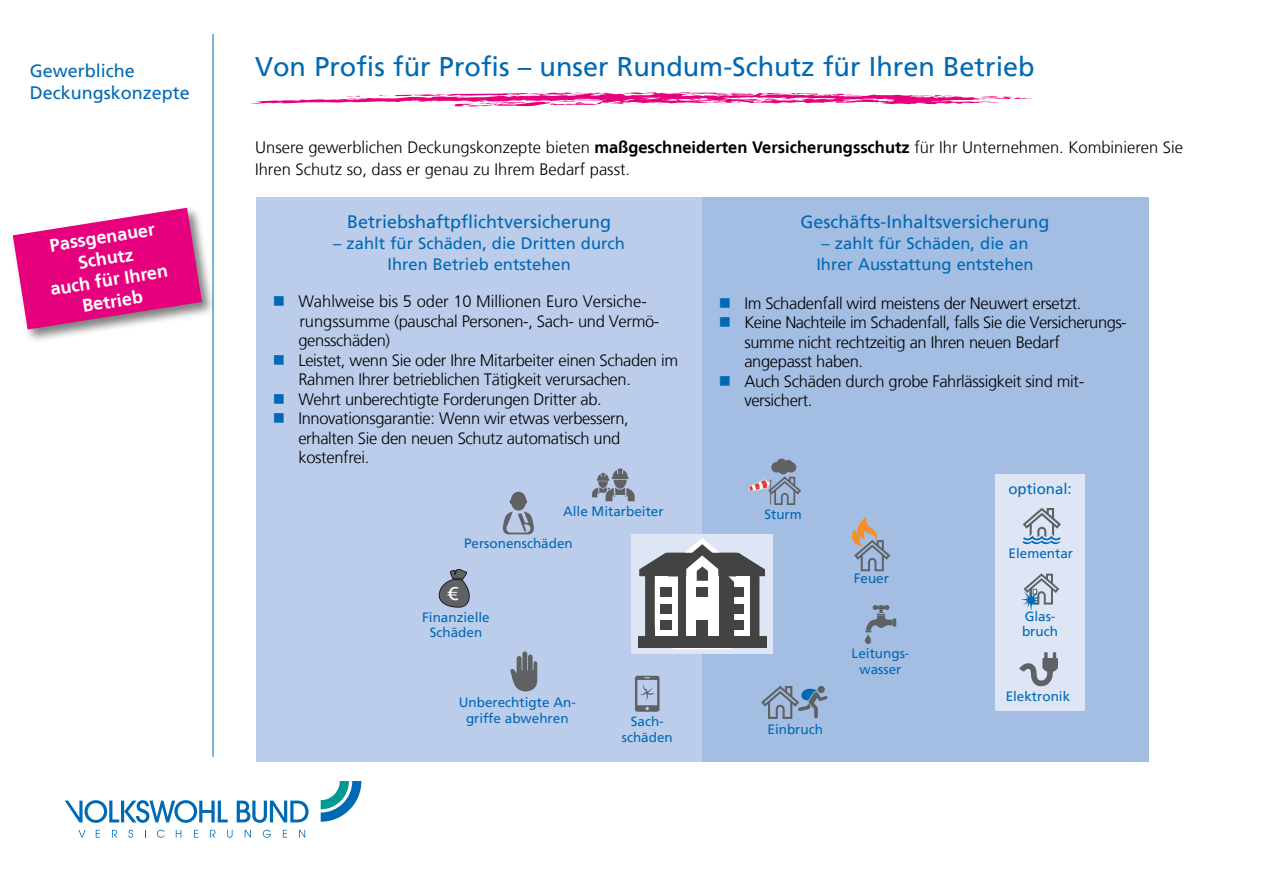
<style>
.page{position:relative;width:1263px;height:893px;background:#fff}
.page>*{position:absolute;margin:0;border:0;box-sizing:border-box;transform-origin:0 0}
.t1{font:27px "Frutiger LT";color:#0069b4}
.t2{font:18.75px "Frutiger LT";color:#fff}
.t3{font:18px/21.6px "Frutiger LT";color:#0069b4}
.t4{font:700 18px/21.6px "Frutiger LT";color:#fff;text-align:center}
.t5{font:300 16.5px/19.5px "Frutiger LT";letter-spacing:-.02em;color:#000}
.t6{font:300 16.5px/19.5px "Frutiger LT";color:#000}
.t7{font:16.5px/21px "Frutiger LT";color:#0069b4;text-align:center}
.t8{font:15px "Frutiger LT";color:#0069b4}
.t9{font:13.5px/15.8px "Frutiger LT";color:#0069b4;text-align:center}
.s1{font-weight:700}
.s2{color:#0069b4}
</style>
<div class="page">
<svg style="left:78px;top:830px;width:8px;height:8px"></svg>
<svg style="left:96px;top:830px;width:4px;height:8px"></svg>
<svg style="left:112px;top:830px;width:5px;height:8px"></svg>
<svg style="left:128px;top:830px;width:5px;height:8px"></svg>
<svg style="left:157px;top:830px;width:8px;height:8px"></svg>
<svg style="left:176px;top:830px;width:5px;height:8px"></svg>
<svg style="left:194px;top:830px;width:4px;height:8px"></svg>
<svg style="left:210px;top:830px;width:6px;height:8px"></svg>
<svg style="left:227px;top:830px;width:6px;height:8px"></svg>
<svg style="left:245px;top:830px;width:6px;height:8px"></svg>
<svg style="left:263px;top:830px;width:8px;height:8px"></svg>
<svg style="left:283px;top:830px;width:4px;height:8px"></svg>
<svg style="left:299px;top:830px;width:6px;height:8px"></svg>
<svg style="left:65px;top:800px;width:163px;height:23px"></svg>
<svg style="left:237px;top:801px;width:72px;height:22px"></svg>
<svg style="left:321px;top:781px;width:40px;height:41px"></svg>
<hr style="left:213px;top:34px;width:1px;height:723px;background:#0069b4">
<svg style="left:250px;top:92px;width:782px;height:15px"></svg>
<div style="left:256px;top:197px;width:446px;height:564px;background:#bccdeb"></div>
<div style="left:702px;top:197px;width:446px;height:564px;background:#a4bde3"></div>
<div style="left:632px;top:534px;width:141px;height:119px;background:#dee6f6"></div>
<div style="left:638px;top:636px;width:129px;height:12px;background:#434343"></div>
<svg style="left:639px;top:538px;width:126px;height:111px"></svg>
<svg style="left:592px;top:469px;width:43px;height:32px"></svg>
<svg style="left:502px;top:492px;width:32px;height:42px"></svg>
<svg style="left:438px;top:569px;width:32px;height:39px"></svg>
<svg style="left:510px;top:651px;width:27px;height:40px"></svg>
<svg style="left:635px;top:676px;width:24px;height:36px"></svg>
<svg style="left:761px;top:686px;width:67px;height:33px"></svg>
<svg style="left:865px;top:605px;width:31px;height:39px"></svg>
<svg style="left:748px;top:459px;width:53px;height:46px"></svg>
<svg style="left:852px;top:517px;width:38px;height:54px"></svg>
<div style="left:995px;top:474px;width:89px;height:236px;background:#dee6f6"></div>
<svg style="left:1022px;top:508px;width:38px;height:36px"></svg>
<svg style="left:1019px;top:652px;width:39px;height:34px"></svg>
<svg style="left:1021px;top:573px;width:38px;height:37px"></svg>
<div style="left:11px;top:206px;width:205px;height:138px;background:#000;opacity:.5"></div>
<svg style="left:13px;top:208px;width:189px;height:121px"></svg>
<p class="t3" style="left:30px;top:60px;width:162px">Gewerbliche<br>Deckungskonzepte</p>
<p class="t4" style="left:42px;top:236px;width:120px;rotate:-9deg">Passgenauer<br>Schutz<br>auch für Ihren<br>Betrieb</p>
<h1 class="t1" style="left:255px;top:50px;width:781px">Von Profis für Profis – unser Rundum-Schutz für Ihren Betrieb</h1>
<p class="t6" style="left:255px;top:136px;width:929px;line-height:22.5px">Unsere gewerblichen Deckungskonzepte bieten <span class="s1">maßgeschneiderten Versicherungsschutz</span> für Ihr Unternehmen. Kombinieren Sie<br>Ihren Schutz so, dass er genau zu Ihrem Bedarf passt.</p>
<p class="t3" style="left:347px;top:211px;width:266px">Betriebshaftpflichtversicherung</p>
<p class="t7" style="left:333px;top:232px;width:293px">– zahlt für Schäden, die Dritten durch<br>Ihren Betrieb entstehen</p>
<p class="t6" style="left:298px;top:292px;width:363px;text-indent:-26px"><span class="s2">■</span> Wahlweise bis 5 oder 10 Millionen Euro Versiche&shy;rungssumme (pauschal Personen-, Sach- und Vermö&shy;gensschäden)</p>
<p class="t5" style="left:298px;top:350px;width:381px;text-indent:-26px"><span class="s2">■</span> Leistet, wenn Sie oder Ihre Mitarbeiter einen Schaden im<br>Rahmen Ihrer betrieblichen Tätigkeit verursachen.</p>
<p class="t5" style="left:273px;top:389px;width:330px"><span class="s2">■</span> Wehrt unberechtigte Forderungen Dritter ab.</p>
<p class="t5" style="left:298px;top:409px;width:332px;text-indent:-26px"><span class="s2">■</span> Innovationsgarantie: Wenn wir etwas verbessern, erhalten Sie den neuen Schutz automatisch und kostenfrei.</p>
<p class="t9" style="left:563px;top:503px;width:102px">Alle Mitarbeiter</p>
<p class="t9" style="left:464px;top:536px;width:110px">Personenschäden</p>
<p class="t2" style="left:448px;top:582px;width:12px">€</p>
<p class="t9" style="left:422px;top:609px;width:69px">Finanzielle<br>Schäden</p>
<p class="t3" style="left:800px;top:211px;width:251px">Geschäfts-Inhaltsversicherung</p>
<p class="t7" style="left:816px;top:232px;width:219px">– zahlt für Schäden, die an<br>Ihrer Ausstattung entstehen</p>
<p class="t5" style="left:719px;top:293px;width:364px"><span class="s2">■</span> Im Schadenfall wird meistens der Neuwert ersetzt.</p>
<p class="t5" style="left:744px;top:313px;width:384px;text-indent:-26px"><span class="s2">■</span> Keine Nachteile im Schadenfall, falls Sie die Versicherungs&shy;summe nicht rechtzeitig an Ihren neuen Bedarf angepasst haben.</p>
<p class="t5" style="left:744px;top:371px;width:341px;text-indent:-26px"><span class="s2">■</span> Auch Schäden durch grobe Fahrlässigkeit sind mit&shy;versichert.</p>
<p class="t9" style="left:764px;top:506px;width:39px">Sturm</p>
<p class="t9" style="left:854px;top:570px;width:37px">Feuer</p>
<p class="t9" style="left:852px;top:645px;width:59px">Leitungs&shy;wasser</p>
<p class="t8" style="left:1008px;top:480px;width:65px">optional:</p>
<p class="t9" style="left:1008px;top:545px;width:66px">Elementar</p>
<p class="t9" style="left:1022px;top:608px;width:37px;text-align:left">Glas&shy;bruch</p>
<p class="t9" style="left:459px;top:694px;width:119px;line-height:16.2px">Unberechtigte An&shy;griffe abwehren</p>
<p class="t9" style="left:622px;top:713px;width:53px;line-height:16.2px">Sach&shy;schäden</p>
<p class="t9" style="left:767px;top:721px;width:57px">Einbruch</p>
<p class="t9" style="left:1006px;top:688px;width:66px">Elektronik</p>
</div>
